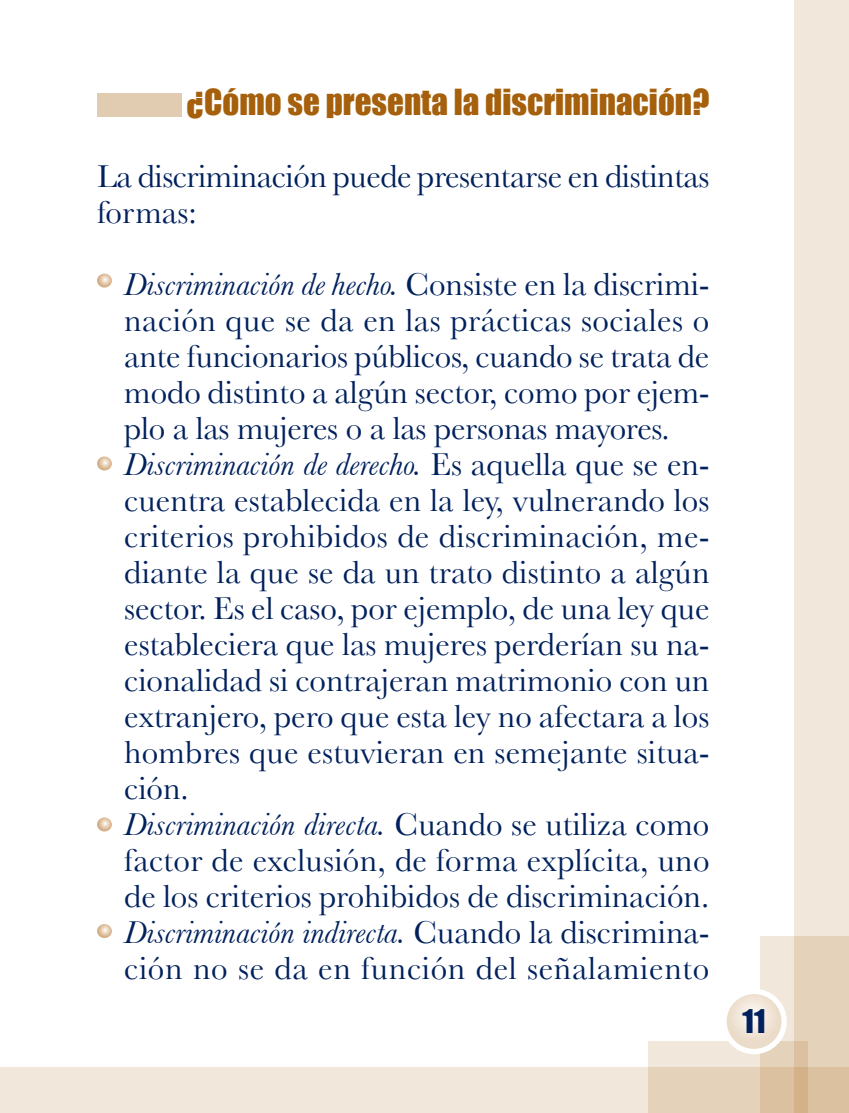
<style>
.page{position:relative;width:849px;height:1113px;background:#fff}
.page>*{position:absolute;margin:0;border:0;box-sizing:border-box;transform-origin:0 0}
.texto_general_c_san{font:33px/36px "Baskerville";color:#00215d;text-align:justify}
.texto_general_c_san-2{font:33px/36px "Baskerville";letter-spacing:.02em;color:#00215d}
.texto_general{font:33px/36px "Baskerville";letter-spacing:-.015em;color:#00215d}
.subtítulos{font:33px "Impact";color:#a6600b}
.t1{font:30px "Impact";color:#00215d}
.s1{font-style:italic}
</style>
<div class="page">
<div style="left:794px;top:0;width:55px;height:1112px;background:#f1e7da"></div>
<svg style="left:760px;top:936px;width:89px;height:131px;background:#e8d7c3"></svg>
<svg style="left:648px;top:1041px;width:159px;height:26px;background:#ecdfce"></svg>
<svg style="left:0;top:1067px;width:849px;height:45px;background:#ede0cf"></svg>
<div style="left:721px;top:988px;width:66px;height:66px;background:#fff;border-radius:50%"></div>
<svg style="left:727px;top:994px;width:54px;height:54px;background:#f0e4d7"></svg>
<svg style="left:97px;top:273px;width:15px;height:14px"></svg>
<svg style="left:97px;top:456px;width:15px;height:14px"></svg>
<svg style="left:97px;top:817px;width:15px;height:14px"></svg>
<svg style="left:97px;top:924px;width:15px;height:14px"></svg>
<div style="left:97px;top:93px;width:84px;height:23px;background:#e2ccb1"></div>
<svg style="left:843px;top:1107px;width:6px;height:6px"></svg>
<p class="subtítulos" style="left:187px;top:81px;width:524px">¿Cómo se presenta la discriminación?</p>
<p class="texto_general" style="left:97px;top:158px;width:614px">La discriminación puede presentarse en distintas formas:</p>
<p class="texto_general_c_san" style="left:124px;top:266px;width:587px"><span class="s1">Discriminación de hecho.</span> Consiste en la discrimi&shy;nación que se da en las prácticas sociales o ante funcionarios públicos, cuando se trata de modo distinto a algún sector, como por ejem&shy;plo a las mujeres o a las personas mayores.</p>
<p class="texto_general_c_san" style="left:124px;top:446px;width:587px"><span class="s1">Discriminación de derecho.</span> Es aquella que se en&shy;cuentra establecida en la ley, vulnerando los criterios prohibidos de discriminación, me&shy;diante la que se da un trato distinto a algún sector. Es el caso, por ejemplo, de una ley que estableciera que las mujeres perderían su na&shy;cionalidad si contrajeran matrimonio con un extranjero, pero que esta ley no afectara a los hombres que estuvieran en semejante situa&shy;ción.</p>
<p class="texto_general_c_san" style="left:124px;top:806px;width:587px"><span class="s1">Discriminación directa.</span> Cuando se utiliza como factor de exclusión, de forma explícita, uno de los criterios prohibidos de discriminación.</p>
<p class="texto_general_c_san-2" style="left:124px;top:914px;width:587px"><span class="s1">Discriminación indirecta.</span> Cuando la discrimina&shy;ción no se da en función del señalamiento</p>
<p class="t1" style="left:743px;top:1003px;width:24px">11</p>
</div>
